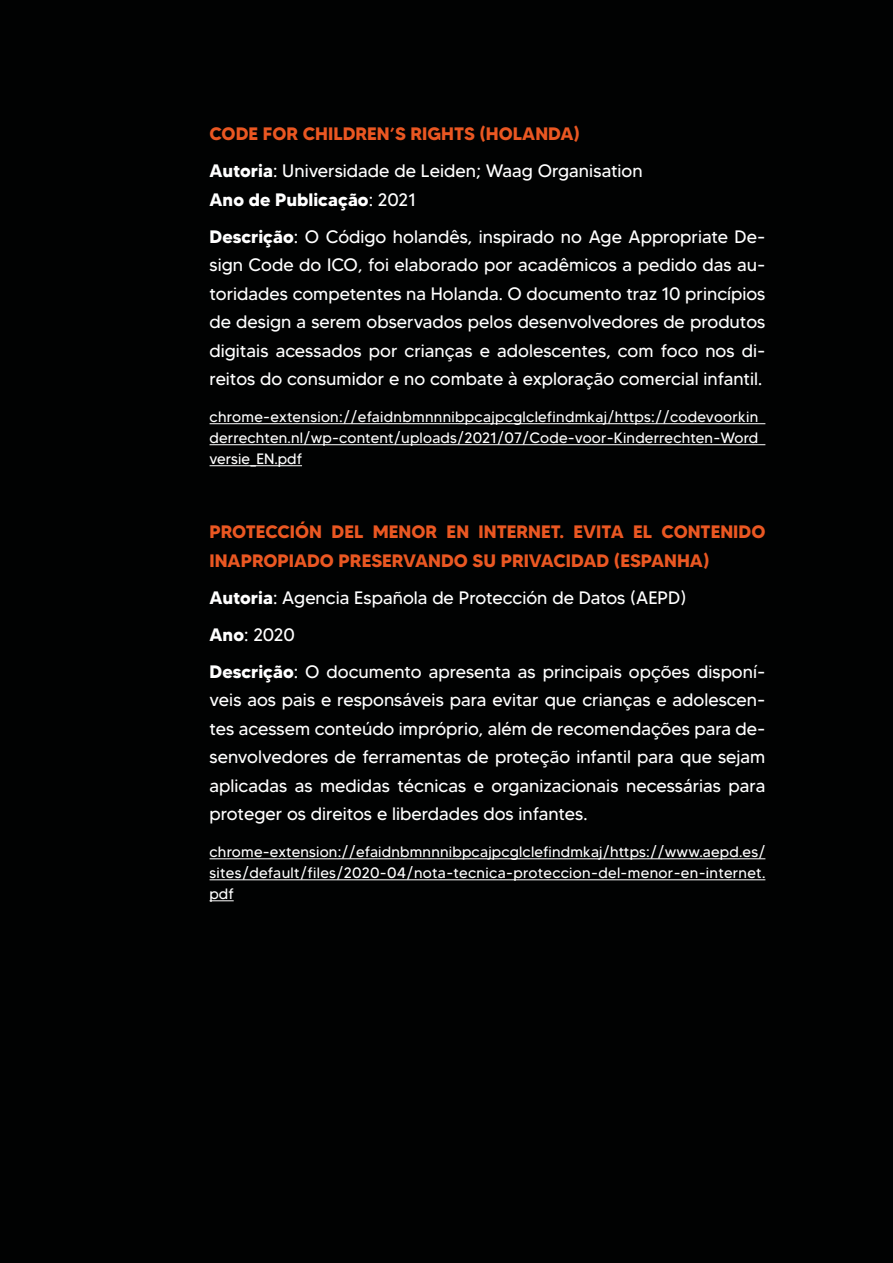
<style>
.page{position:relative;width:893px;height:1263px;background:#010202}
.page>*{position:absolute;margin:0;border:0;box-sizing:border-box;transform-origin:0 0}
.t1{font:18px/28.5px "MADETOMMY";color:#fff;text-align:justify}
.t2{font:700 18px/28.5px "MADETOMMY";color:#ea5722}
.t3{font:15px/21px "MADETOMMY";letter-spacing:.01em;color:#fff;text-align:justify}
.s1{font-weight:700}
</style>
<div class="page">
<svg style="left:210px;top:900px;width:24px;height:1px"></svg>
<hr style="left:210px;top:879px;width:555px;height:1px;background:#fff">
<hr style="left:210px;top:858px;width:555px;height:1px;background:#fff">
<hr style="left:210px;top:465px;width:92px;height:1px;background:#fff">
<hr style="left:210px;top:444px;width:555px;height:1px;background:#fff">
<hr style="left:210px;top:423px;width:555px;height:1px;background:#fff">
<p class="t2" style="left:210px;top:119px;width:372px">CODE FOR CHILDREN’S RIGHTS (HOLANDA)</p>
<p class="t1" style="left:210px;top:156px;width:435px"><span class="s1">Autoria</span>: Universidade de Leiden; Waag Organisation<br><span class="s1">Ano de Publicação</span>: 2021</p>
<p class="t1" style="left:210px;top:222px;width:557px"><span class="s1">Descrição</span>: O Código holandês, inspirado no Age Appropriate De&shy;sign Code do ICO, foi elaborado por acadêmicos a pedido das au&shy;toridades competentes na Holanda. O documento traz 10 princípios de design a serem observados pelos desenvolvedores de produtos digitais acessados por crianças e adolescentes, com foco nos di&shy;reitos do consumidor e no combate à exploração comercial infantil.</p>
<p class="t3" style="left:210px;top:406px;width:550px">chrome-extension://efaidnbmnnnibpcajpcglclefindmkaj/https://codevoorkin derrechten.nl/wp-content/uploads/2021/07/Code-voor-Kinderrechten-Word versie_EN.pdf</p>
<p class="t2" style="left:210px;top:517px;width:557px">PROTECCIÓN DEL MENOR EN INTERNET. EVITA EL CONTENIDO<br>INAPROPIADO PRESERVANDO SU PRIVACIDAD (ESPANHA)</p>
<p class="t1" style="left:210px;top:583px;width:478px"><span class="s1">Autoria</span>: Agencia Española de Protección de Datos (AEPD)</p>
<p class="t1" style="left:210px;top:620px;width:87px"><span class="s1">Ano</span>: 2020</p>
<p class="t1" style="left:210px;top:657px;width:557px"><span class="s1">Descrição</span>: O documento apresenta as principais opções disponí&shy;veis aos pais e responsáveis para evitar que crianças e adolescen&shy;tes acessem conteúdo impróprio, além de recomendações para de&shy;senvolvedores de ferramentas de proteção infantil para que sejam aplicadas as medidas técnicas e organizacionais necessárias para proteger os direitos e liberdades dos infantes.</p>
<p class="t3" style="left:210px;top:841px;width:557px">chrome-extension://efaidnbmnnnibpcajpcglclefindmkaj/https://www.aepd.es/ sites/default/files/2020-04/nota-tecnica-proteccion-del-menor-en-internet. pdf</p>
</div>
